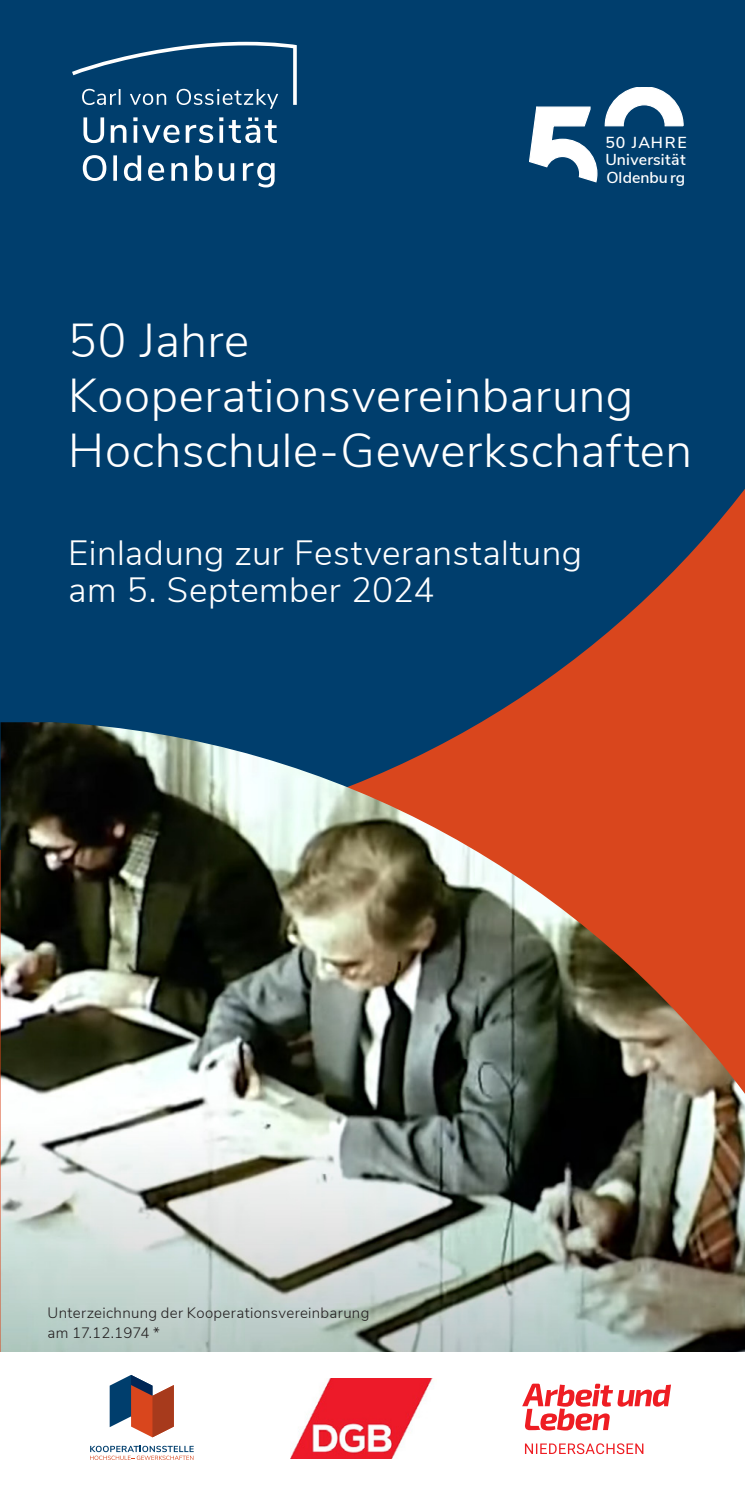
<style>
.page{position:relative;width:745px;height:1489px;background:#fff}
.page>*{position:absolute;margin:0;border:0;box-sizing:border-box;transform-origin:0 0}
.t1{font:300 47.5px/55px "Nunito Sans";letter-spacing:.01em;color:#fff}
.t2{font:300 35px "Nunito Sans";letter-spacing:.01em;color:#fff}
.t3{font:600 16px "Nunito Sans";letter-spacing:.07em;color:#fff}
.t4{font:600 15.75px/17.5px "Nunito Sans";color:#fff}
.t5{font:300 15px "Nunito Sans";letter-spacing:.02em;color:#231f20}
.t6{font:300 15px "Nunito Sans";color:#231f20}
</style>
<div class="page">
<div style="left:1px;top:0;width:743px;height:722px;background:#003e6d"></div>
<img style="left:1px;top:722px;width:743px;height:630px">
<svg style="left:83px;top:155px;width:191px;height:32px"></svg>
<svg style="left:83px;top:117px;width:194px;height:26px"></svg>
<svg style="left:72px;top:42px;width:224px;height:67px;background:#1c537d"></svg>
<svg style="left:529px;top:106px;width:68px;height:77px"></svg>
<svg style="left:603px;top:87px;width:81px;height:40px"></svg>
<img style="left:290px;top:1378px;width:143px;height:79px">
<svg style="left:522px;top:1383px;width:148px;height:47px"></svg>
<svg style="left:525px;top:1443px;width:118px;height:10px"></svg>
<svg style="left:90px;top:1445px;width:103px;height:14px"></svg>
<svg style="left:110px;top:1375px;width:64px;height:62px"></svg>
<p class="t3" style="left:605px;top:130px;width:83px">50 JAHRE</p>
<p class="t4" style="left:605px;top:150px;width:82px">Universität<br>Oldenbu rg</p>
<p class="t1" style="left:68px;top:310px;width:625px">50 Jahre<br>Kooperationsvereinbarung<br>Hochschule-Gewerkschaften</p>
<p class="t2" style="left:68px;top:527px;width:515px">Einladung zur Festveranstaltung</p>
<p class="t2" style="left:68px;top:564px;width:367px">am 5. September 2024</p>
<p class="t5" style="left:48px;top:1301px;width:323px">Unterzeichnung der Kooperationsvereinbarung</p>
<p class="t6" style="left:48px;top:1321px;width:114px">am 17.12.1974 *</p>
</div>
